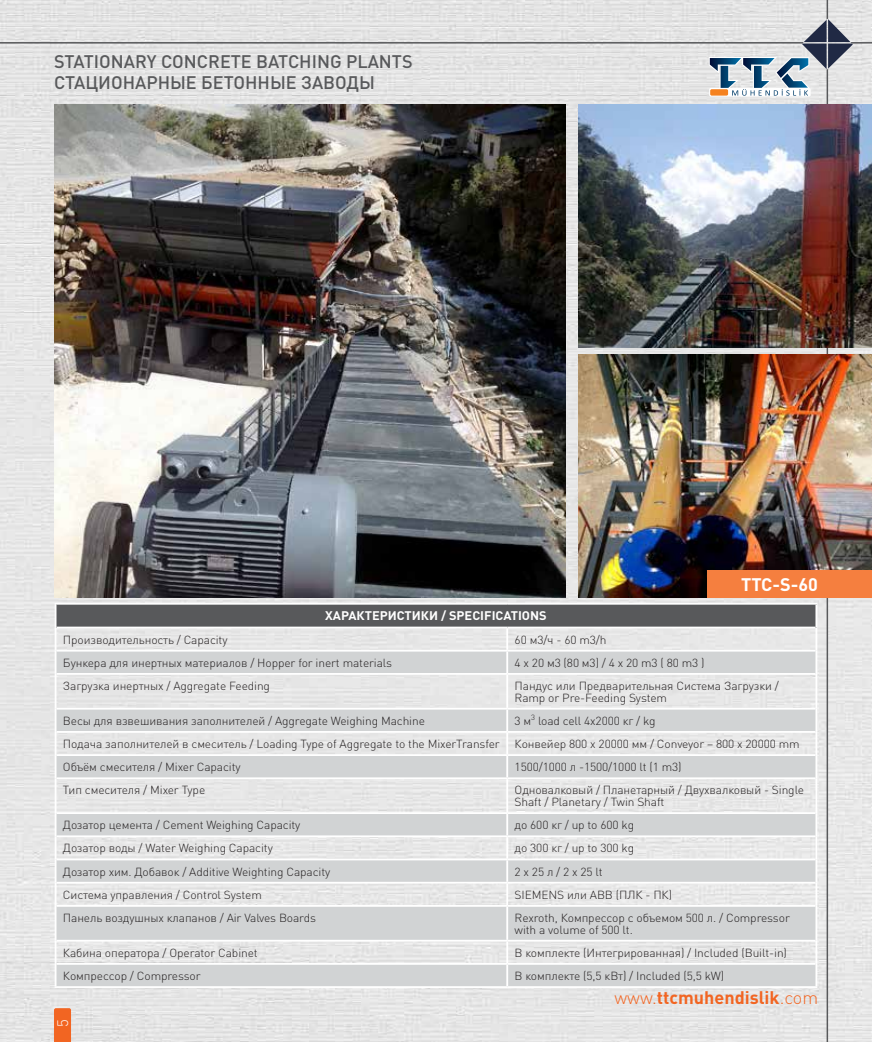
<style>
.page{position:relative;width:872px;height:1042px;background:#fff}
.page>*{position:absolute;margin:0;border:0;box-sizing:border-box;transform-origin:0 0}
.t1{font:500 18px/21.6px "DIN Pro";color:#58595b}
.t2{font:700 18px "DIN Pro";color:#f26522}
.t3{font:700 18px "DIN Pro";color:#fff}
.t4{font:300 15px "DIN Pro";color:#fff}
.t5{font:700 12.3px "DIN Pro";color:#fff}
.t6{font:300 11.7px/11.7px "DIN Pro";letter-spacing:-.01em;color:#231f20}
.s1{font-weight:300}
</style>
<div class="page">
<img style="left:0;top:0;width:872px;height:1042px">
<hr style="left:506px;top:965px;width:2px;height:21px;background:#fff">
<hr style="left:815px;top:964px;width:2px;height:22px;background:#fff">
<div style="left:708px;top:570px;width:164px;height:28px;background:#f57f3f"></div>
<h1 class="t1" style="left:54px;top:50px;width:360px">STATIONARY CONCRETE BATCHING PLANTS<br>СТАЦИОНАРНЫЕ БЕТОННЫЕ ЗАВОДЫ</h1>
<p class="t5" style="left:325px;top:607px;width:223px">ХАРАКТЕРИСТИКИ / SPECIFICATIONS</p>
<h1 class="t3" style="left:741px;top:572px;width:78px">TTC-S-60</h1>
<p class="t6" style="left:63px;top:633px;width:166px">Производительность / Capacity</p>
<p class="t6" style="left:514px;top:633px;width:93px">60 м3/ч - 60 m3/h</p>
<p class="t6" style="left:63px;top:656px;width:331px">Бункера для инертных материалов / Hopper for inert materials</p>
<p class="t6" style="left:514px;top:656px;width:191px">4 х 20 м3 (80 м3) / 4 x 20 m3 ( 80 m3 )</p>
<p class="t6" style="left:63px;top:679px;width:209px">Загрузка инертных / Aggregate Feeding</p>
<p class="t6" style="left:514px;top:679px;width:266px">Пандус или Предварительная Система Загрузки /<br>Ramp or Pre-Feeding System</p>
<p class="t6" style="left:63px;top:714px;width:363px">Весы для взвешивания заполнителей / Aggregate Weighing Machine</p>
<p class="t6" style="left:514px;top:714px;width:143px">3 м<sup>3</sup> load cell 4x2000 кг / kg</p>
<p class="t6" style="left:63px;top:737px;width:438px">Подача заполнителей в смеситель / Loading Type of Aggregate to the MixerTransfer</p>
<p class="t6" style="left:514px;top:737px;width:286px">Конвейер 800 x 20000 мм / Conveyor – 800 x 20000 mm</p>
<p class="t6" style="left:63px;top:760px;width:179px">Объём смесителя / Mixer Capacity</p>
<p class="t6" style="left:514px;top:760px;width:168px">1500/1000 л -1500/1000 lt (1 m3)</p>
<p class="t6" style="left:63px;top:784px;width:144px">Тип смесителя / Mixer Type</p>
<p class="t6" style="left:514px;top:784px;width:291px">Одновалковый / Планетарный / Двухвалковый - Single<br>Shaft / Planetary / Twin Shaft</p>
<p class="t6" style="left:63px;top:818px;width:239px">Дозатор цемента / Cement Weighing Capacity</p>
<p class="t6" style="left:514px;top:818px;width:121px">до 600 кг / up to 600 kg</p>
<p class="t6" style="left:63px;top:842px;width:211px">Дозатор воды / Water Weighing Capacity</p>
<p class="t6" style="left:514px;top:842px;width:121px">до 300 кг / up to 300 kg</p>
<p class="t6" style="left:63px;top:865px;width:269px">Дозатор хим. Добавок / Additive Weighting Capacity</p>
<p class="t6" style="left:514px;top:865px;width:90px">2 x 25 л / 2 x 25 lt</p>
<p class="t6" style="left:63px;top:888px;width:200px">Система управления / Control System</p>
<p class="t6" style="left:514px;top:888px;width:159px">SIEMENS или ABB (ПЛК - ПК)</p>
<p class="t6" style="left:63px;top:911px;width:254px">Панель воздушных клапанов / Air Valves Boards</p>
<p class="t6" style="left:514px;top:911px;width:277px">Rexroth, Компрессор с объемом 500 л. / Compressor with a volume of 500 lt.</p>
<p class="t6" style="left:63px;top:946px;width:196px">Кабина оператора / Operator Cabinet</p>
<p class="t6" style="left:514px;top:946px;width:274px">В комплекте (Интегрированная) / Included (Built-in)</p>
<p class="t6" style="left:63px;top:969px;width:139px">Компрессор / Compressor</p>
<p class="t6" style="left:514px;top:969px;width:211px">В комплекте (5,5 кВт) / Included (5,5 kW)</p>
<p class="t4" style="left:52px;top:1027px;width:9px;rotate:-90deg">5</p>
<h1 class="t2" style="left:614px;top:985px;width:205px"><span class="s1">www.</span>ttcmuhendislik<span class="s1">.com</span></h1>
</div>
